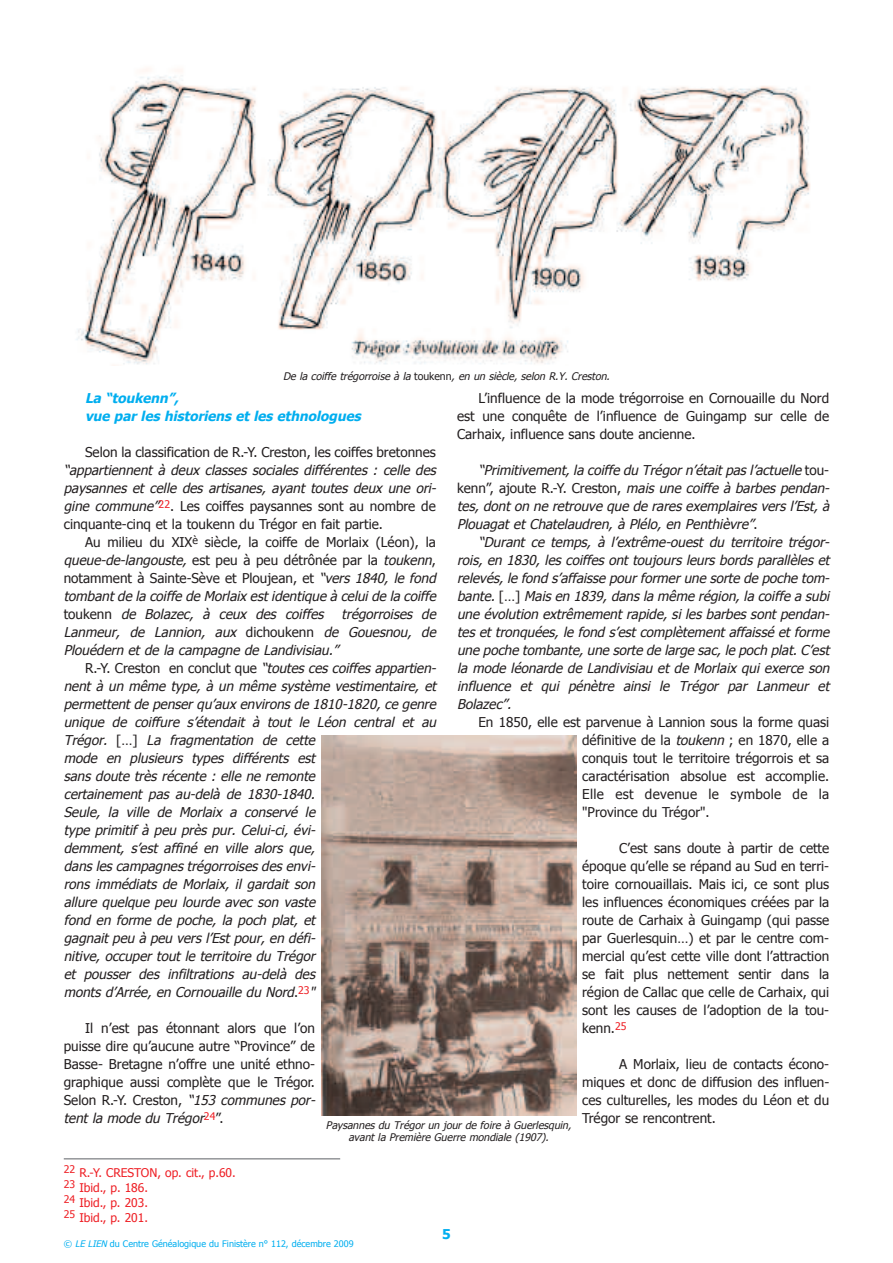
<style>
.page{position:relative;width:893px;height:1263px;background:#fff}
.page>*{position:absolute;margin:0;border:0;box-sizing:border-box;transform-origin:0 0}
.t1{font:italic 13.5px/18px "Tahoma";color:#231f20}
.t2{font:13.5px/18px "Tahoma";color:#231f20;text-align:justify}
.t3{font:italic 700 13.5px/18px "Tahoma";color:#00aeef}
.t4{font:700 13.5px "Tahoma";color:#00aeef}
.t5{font:12px/15px "Tahoma";color:#ee1e24}
.t6{font:italic 10.5px/12.6px "Tahoma";color:#231f20;text-align:center}
.t7{font:9px "Tahoma";color:#00aeef}
.s1{font-style:normal}
.s2{font-style:italic}
</style>
<div class="page">
<img style="left:321px;top:736px;width:255px;height:380px">
<img style="left:76px;top:68px;width:734px;height:298px">
<hr style="left:64px;top:1158px;width:276px;height:1px;background:#939598">
<p class="t6" style="left:283px;top:370px;width:331px">De la coiffe trégorroise à la <span class="s1">t o u k e n n</span> , en un siècle, selon R.Y. Creston.</p>
<p class="t2" style="left:457px;top:389px;width:374px;text-indent:21px">L’influence de la mode trégorroise en Cornouaille du Nord est une conquête de l’influence de Guingamp sur celle de Carhaix, influence sans doute ancienne.</p>
<p class="t1" style="left:457px;top:461px;width:377px;text-indent:21px">“Primitivement,la coiffe du Trégorn’étaitpasl’actuelle <span class="s1">t o u - ke n n ”, aj o u te R .-Y. C re sto n ,</span> mais une coiffe à barbes pendan&shy;tes,donton ne retrouve que de raresexemplairesversl’Est,à Plouagat et Chatelaudren, à Plélo, en Penthièvre”<span class="s1">.</span></p>
<p class="t1" style="left:457px;top:533px;width:377px;text-align:justify;text-indent:21px">“Durant ce temps, à l’extrême-ouest du territoire trégor&shy;rois, en 1830, les coiffes ont toujours leurs bords parallèles et relevés,le fond s’affaisse pourformerune sorte de poche tom&shy;bante.<span class="s1">[ … ]</span> Maisen 1839,dansla même région,la coiffe a subi une évolution extrêmement rapide, si les barbes sont pendan&shy;tes et tronquées, le fond s’est complètement affaissé et forme une poche tombante,une sorte de large sac,le poch plat.C’est la mode léonarde de Landivisiau et de Morlaix qui exerce son influence et qui pénètre ainsi le Trégor par Lanmeur et Bolazec”.</p>
<p class="t2" style="left:582px;top:713px;width:249px;text-indent:-104px">En 1850, elle est parvenue à Lannion sous la forme quasi définitive de la <span class="s2">toukenn</span> ; en 1870, elle a conquis tout le territoire trégorrois et sa caractérisation absolue est accomplie.<br>Elle est devenue le symbole de la "Province du Trégor".</p>
<p class="t2" style="left:582px;top:839px;width:249px;text-indent:37px">C’est sans doute à partir de cette époque qu’elle se répand au Sud en terri&shy;toire cornouaillais. Mais ici, ce sont plus les influences économiques créées par la route de Carhaix à Guingamp (qui passe par Guerlesquin…) et par le centre com&shy;mercial qu’est cette ville dont l’attraction se fait plus nettement sentir dans la région de Callac que celle de Carhaix, qui sont les causes de l’adoption de la tou&shy;kenn.<sup>25</sup></p>
<p class="t2" style="left:582px;top:1055px;width:249px;text-indent:37px">A Morlaix, lieu de contacts écono&shy;miques et donc de diffusion des influen&shy;ces culturelles, les modes du Léon et du Trégor se rencontrent.</p>
<p class="t3" style="left:85px;top:389px;width:281px">La “toukenn”,<br>vue par les historiens et les ethnologues</p>
<p class="t2" style="left:85px;top:443px;width:352px">Selon la classification de R.-Y. Creston, les coiffes bretonnes</p>
<p class="t1" style="left:64px;top:461px;width:377px">“appartiennent à deux classes sociales différentes : celle des paysannes et celle des artisanes, ayant toutes deux une ori&shy;gine commune”<sup>22</sup><span class="s1">. Les coiffes paysannes sont au nombre de cinquante-cinq et la toukenn du Trégor en fait partie.</span></p>
<p class="t1" style="left:64px;top:533px;width:377px;text-indent:21px"><span class="s1">Au milieu du XIX</span><sup>è</sup> <span class="s1">siècle, la coiffe de Morlaix (Léon), la </span>queue-de-langouste, <span class="s1">e st p e u à p e u d ét rô n é e p a r l a</span> toukenn<span class="s1">, notamment à Sainte-Sève et Ploujean, et</span> “vers 1840, le fond tombantde la coiffe de Morlaix estidentique à celuide la coiffe <span class="s1">t o u k e n n</span> de Bolazec, à ceux des coiffes trégorroises de Lanmeur, de Lannion, aux <span class="s1">d i c h o u ke n n</span> de Gouesnou, de Plouédern et de la campagne de Landivisiau.”</p>
<p class="t1" style="left:64px;top:659px;width:377px;text-indent:21px"><span class="s1">R . -Y. C r e s t o n e n c o n c l u t q u e</span> “toutes ces coiffes appartien&shy;nent à un même type, à un même système vestimentaire, et permettentde penserqu’aux environsde 1810-1820,ce genre unique de coiffure s’étendait à tout le Léon central et au Trégor. <span class="s1">[ … ]</span> La fragmentation de cette<br>mode en plusieurs types différents est<br>sans doute très récente : elle ne remonte<br>certainement pas au-delà de 1830-1840.<br>Seule, la ville de Morlaix a conservé le<br>type primitif à peu près pur. Celui-ci, évi-<br>demment, s’est affiné en ville alors que, danslescampagnestrégorroisesdesenvi-<br>rons immédiats de Morlaix, il gardait son<br>allure quelque peu lourde avec son vaste<br>fond en forme de poche, la poch plat, et<br>gagnait peu à peu vers l’Est pour, en défi-<br>nitive, occuper tout le territoire du Trégor<br>et pousser des infiltrations au-delà des<br>monts d’Arrée, en Cornouaille du Nord<span class="s1">.</span> <sup>2</sup> <sup>3</sup> "</p>
<p class="t2" style="left:64px;top:1019px;width:256px;text-align:left;text-indent:21px">Il n’est pas étonnant alors que l’on puisse dire qu’aucune autre “Province” de Basse- Bretagne n’offre une unité ethno&shy;graphique aussi complète que le Trégor.<br>Selon R.-Y. Creston, <span class="s2">“153 communes por&shy;tent la mode du Trégor</span><sup>2</sup> <sup>4</sup> ”.</p>
<p class="t6" style="left:326px;top:1118px;width:250px">Paysannes du Trégor un jour de foire à Guerlesquin, avant la Première Guerre mondiale (1907).</p>
<p class="t5" style="left:64px;top:1164px;width:174px"><sup>22</sup> R.-Y. CRESTON, op. cit., p.60.<br><sup>23</sup> Ibid., p. 186.<br><sup>24</sup> Ibid., p. 203.<br><sup>25</sup> Ibid., p. 201.</p>
<p class="t7" style="left:64px;top:1238px;width:291px">© <span class="s2">LE LIEN</span>du Centre Généalogique du Finistère n° 112, décembre 2009</p>
<p class="t4" style="left:442px;top:1226px;width:10px">5</p>
</div>
